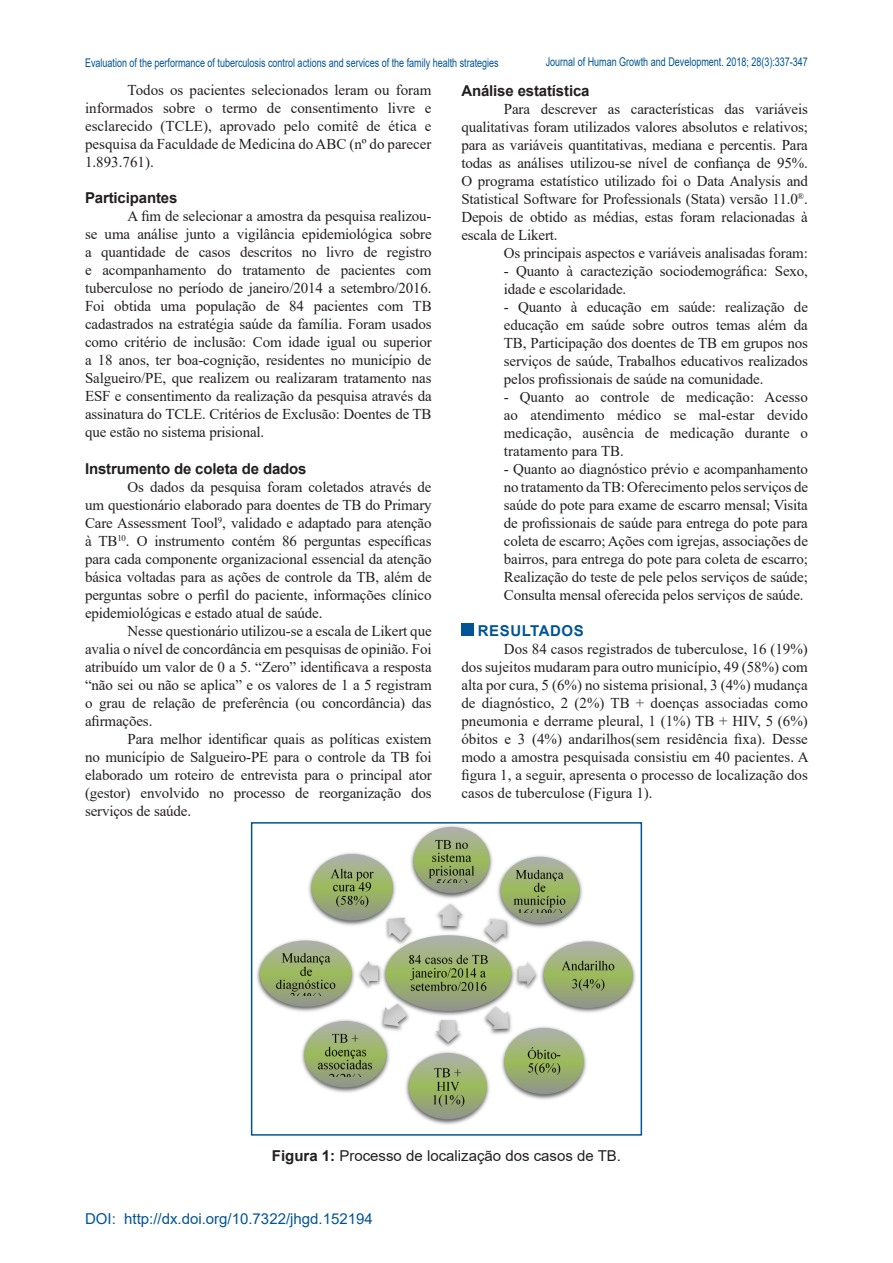
<style>
.page{position:relative;width:893px;height:1263px;background:#fff}
.page>*{position:absolute;margin:0;border:0;box-sizing:border-box;transform-origin:0 0}
.t1{font:15px/18px "Times New Roman";letter-spacing:-.01em;color:#231f20;text-align:justify}
.t2{font:700 15px "Arial";letter-spacing:-.01em;color:#231f20}
.t3{font:15px "Arial";color:#231f20}
.t4{font:15px "Arial";color:#005495}
.t5{font:700 15px "Arial";letter-spacing:.035em;color:#005495}
.t6{font:12px "Arial";color:#005495;scale:.75 1}
.s1{font-weight:700}
</style>
<div class="page">
<div style="left:461px;top:624px;width:12px;height:12px;background:#005495"></div>
<img style="left:633px;top:966px;width:3px;height:21px">
<img style="left:426px;top:1119px;width:43px;height:6px">
<img style="left:256px;top:963px;width:4px;height:25px">
<svg style="left:260px;top:827px;width:373px;height:292px"></svg>
<img style="left:323px;top:888px;width:6px;height:21px">
<img style="left:323px;top:865px;width:58px;height:23px">
<img style="left:325px;top:876px;width:56px;height:25px">
<img style="left:329px;top:889px;width:30px;height:21px">
<img style="left:359px;top:887px;width:22px;height:23px">
<div style="left:251px;top:822px;width:391px;height:313px;border:2px solid #005495"></div>
<p class="t6" style="left:85px;top:54px;width:553px">Evaluation of the performance of tuberculosis control actions and services of the family health strategies</p>
<p class="t6" style="left:546px;top:54px;width:351px">Journal of Human Growth and Development. 2018; 28(3):337-347</p>
<p class="t1" style="left:85px;top:81px;width:348px;text-indent:43px">Todos os pacientes selecionados leram ou foram informados sobre o termo de consentimento livre e esclarecido (TCLE), aprovado pelo comitê de ética e pesquisa da Faculdade de Medicina do ABC (nº do parecer 1.893.761).</p>
<p class="t2" style="left:85px;top:188px;width:94px">Participantes</p>
<p class="t1" style="left:85px;top:207px;width:348px;text-indent:43px">A fim de selecionar a amostra da pesquisa realizou&shy;se uma análise junto a vigilância epidemiológica sobre a quantidade de casos descritos no livro de registro e acompanhamento do tratamento de pacientes com tuberculose no período de janeiro/2014 a setembro/2016.<br>Foi obtida uma população de 84 pacientes com TB cadastrados na estratégia saúde da família. Foram usados como critério de inclusão: Com idade igual ou superior a 18 anos, ter boa-cognição, residentes no município de Salgueiro/PE, que realizem ou realizaram tratamento nas ESF e consentimento da realização da pesquisa através da assinatura do TCLE. Critérios de Exclusão: Doentes de TB que estão no sistema prisional.</p>
<p class="t2" style="left:85px;top:458px;width:223px">Instrumento de coleta de dados</p>
<p class="t1" style="left:85px;top:477px;width:348px;text-indent:43px">Os dados da pesquisa foram coletados através de um questionário elaborado para doentes de TB do Primary Care Assessment Tool<sup>9</sup>, validado e adaptado para atenção à TB<sup>10</sup>. O instrumento contém 86 perguntas específicas para cada componente organizacional essencial da atenção básica voltadas para as ações de controle da TB, além de perguntas sobre o perfil do paciente, informações clínico epidemiológicas e estado atual de saúde.</p>
<p class="t1" style="left:85px;top:621px;width:348px;text-indent:43px">Nesse questionário utilizou-se a escala de Likert que avalia o nível de concordância em pesquisas de opinião. Foi atribuído um valor de 0 a 5. “Zero” identificava a resposta “não sei ou não se aplica” e os valores de 1 a 5 registram o grau de relação de preferência (ou concordância) das afirmações.</p>
<p class="t1" style="left:85px;top:729px;width:348px;text-indent:43px">Para melhor identificar quais as políticas existem no município de Salgueiro-PE para o controle da TB foi elaborado um roteiro de entrevista para o principal ator (gestor) envolvido no processo de reorganização dos serviços de saúde.</p>
<p class="t2" style="left:461px;top:80px;width:130px">Análise estatística</p>
<p class="t1" style="left:461px;top:99px;width:348px;text-indent:43px">Para descrever as características das variáveis qualitativas foram utilizados valores absolutos e relativos; para as variáveis quantitativas, mediana e percentis. Para todas as análises utilizou-se nível de confiança de 95%.<br>O programa estatístico utilizado foi o Data Analysis and Statistical Software for Professionals (Stata) versão 11.0<sup>®</sup>.<br>Depois de obtido as médias, estas foram relacionadas à escala de Likert.</p>
<p class="t1" style="left:504px;top:243px;width:305px">Os principais aspectos e variáveis analisadas foram:</p>
<p class="t1" style="left:504px;top:261px;width:306px">- Quanto à caractezição sociodemográfica: Sexo, idade e escolaridade.</p>
<p class="t1" style="left:504px;top:297px;width:306px">- Quanto à educação em saúde: realização de educação em saúde sobre outros temas além da TB, Participação dos doentes de TB em grupos nos serviços de saúde, Trabalhos educativos realizados pelos profissionais de saúde na comunidade.</p>
<p class="t1" style="left:504px;top:387px;width:306px">- Quanto ao controle de medicação: Acesso ao atendimento médico se mal-estar devido medicação, ausência de medicação durante o tratamento para TB.</p>
<p class="t1" style="left:504px;top:459px;width:306px">- Quanto ao diagnóstico prévio e acompanhamento no tratamento da TB: Oferecimento pelos serviços de saúde do pote para exame de escarro mensal; Visita de profissionais de saúde para entrega do pote para coleta de escarro; Ações com igrejas, associações de bairros, para entrega do pote para coleta de escarro; Realização do teste de pele pelos serviços de saúde; Consulta mensal oferecida pelos serviços de saúde.</p>
<p class="t5" style="left:478px;top:620px;width:107px">RESULTADOS</p>
<p class="t1" style="left:461px;top:639px;width:349px;text-indent:43px">Dos 84 casos registrados de tuberculose, 16 (19%) dos sujeitos mudaram para outro município, 49 (58%) com alta por cura, 5 (6%) no sistema prisional, 3 (4%) mudança de diagnóstico, 2 (2%) TB + doenças associadas como pneumonia e derrame pleural, 1 (1%) TB + HIV, 5 (6%) óbitos e 3 (4%) andarilhos(sem residência fixa). Desse modo a amostra pesquisada consistiu em 40 pacientes. A figura 1, a seguir, apresenta o processo de localização dos casos de tuberculose (Figura 1).</p>
<p class="t3" style="left:272px;top:1145px;width:351px"><span class="s1">Figura 1:</span> Processo de localização dos casos de TB.</p>
<p class="t4" style="left:85px;top:1208px;width:289px">DOI: http://dx.doi.org/10.7322/jhgd.152194</p>
</div>
